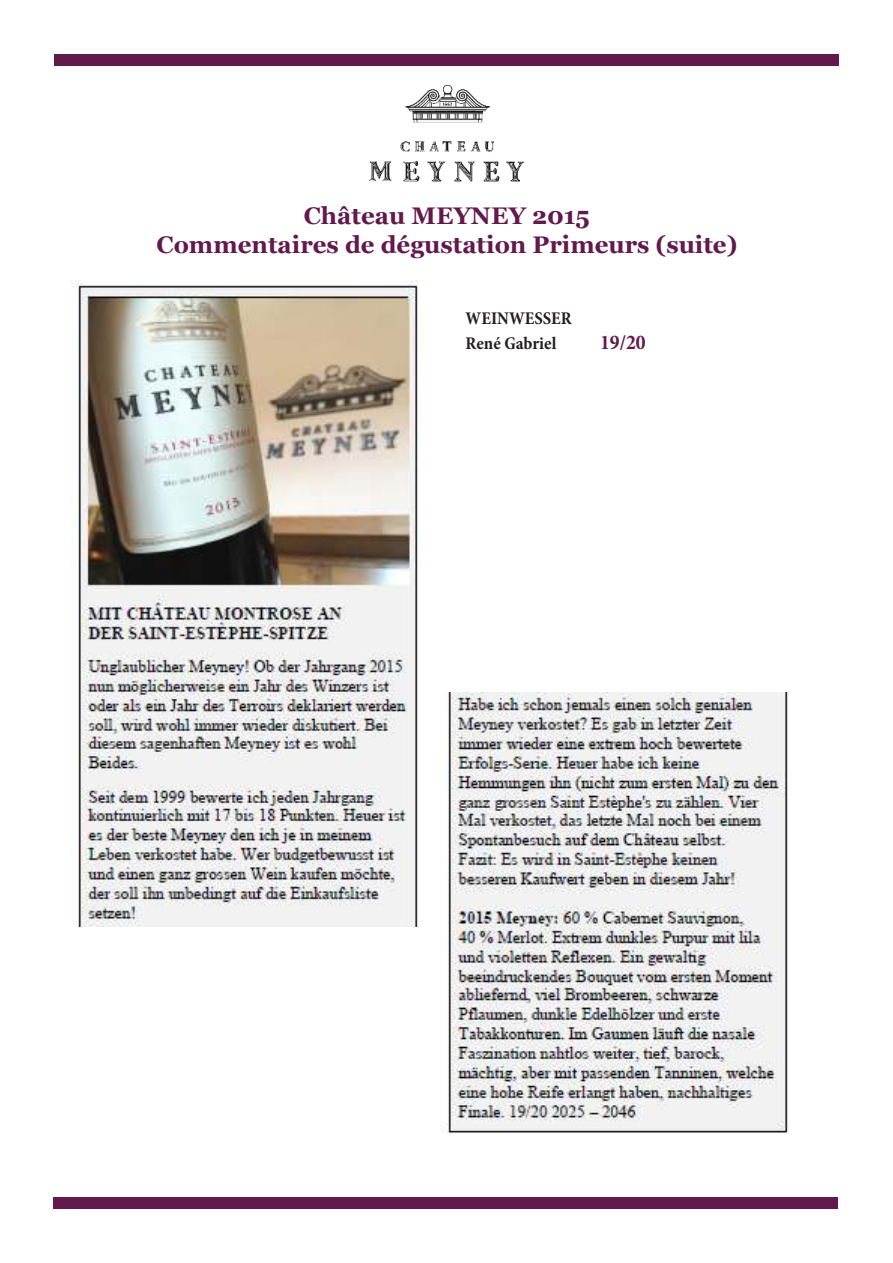
<style>
.page{position:relative;width:893px;height:1263px;background:#fff}
.page>*{position:absolute;margin:0;border:0;box-sizing:border-box;transform-origin:0 0}
.t1{font:700 24px/28.8px "Georgia";color:#62194b;text-align:center}
.t2{font:700 condensed 21px "Minion Pro";color:#62194b}
.t3{font:700 condensed 18px/25.2px "Minion Pro";color:#231f20}
</style>
<div class="page">
<img style="left:369px;top:84px;width:156px;height:98px">
<div style="left:54px;top:54px;width:785px;height:12px;background:#62194b"></div>
<div style="left:53px;top:1197px;width:785px;height:12px;background:#62194b"></div>
<img style="left:70px;top:281px;width:348px;height:645px">
<img style="left:440px;top:692px;width:348px;height:442px">
<p class="t1" style="left:157px;top:204px;width:582px">Château MEYNEY 2015<br>Commentaires de dégustation Primeurs (suite)</p>
<p class="t3" style="left:466px;top:305px;width:108px">WEINWESSER<br>René Gabriel</p>
<p class="t2" style="left:600px;top:329px;width:47px">19/20</p>
</div>
